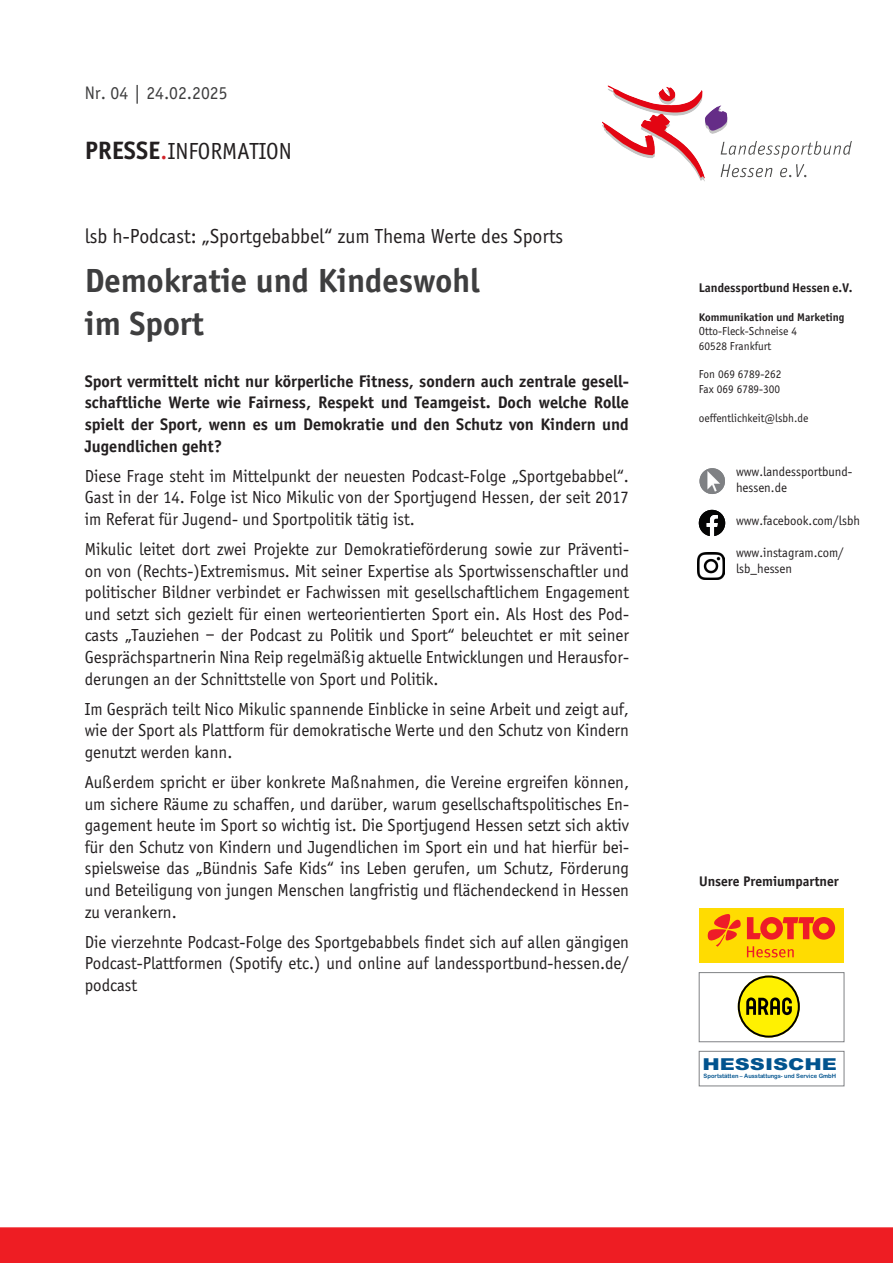
<style>
.page{position:relative;width:893px;height:1263px;background:#fff}
.page>*{position:absolute;margin:0;border:0;box-sizing:border-box;transform-origin:0 0}
.Headline{font:700 36px "Sportiv";color:#3e3e3f}
.t1{font:24px "Sportiv";color:#231f20}
.Dachzeile{font:21px "Sportiv";color:#231f20}
.Headline-2{font:18.75px "Sportiv";color:#3e3e3f}
.Grundtext{font:18px/21.6px "Sportiv";color:#231f20;text-align:justify}
.Grundtext-2{font:700 18px/21.6px "Sportiv";color:#231f20;text-align:justify}
.t2{font:900 16.5px "Arial";color:#01538e;scale:1.27 1}
.t3{font:700 15px "Sportiv";color:#231f20}
.t4{font:13.5px/16.2px "Sportiv";color:#231f20}
.t5{font:700 13.5px "Sportiv";color:#231f20}
.t6{font:12px/14.4px "Sportiv";color:#231f20}
.t7{font:700 12px "Sportiv";color:#231f20}
.t8{font:6px "Arial Rounded MT Bold";color:#01538e;scale:.96 1}
.s1{font-weight:700;font-size:27px}
.s2{font-size:27px;color:#d1232a}
</style>
<div class="page">
<div style="left:0;top:1227px;width:893px;height:36px;background:#ee1d23"></div>
<img style="left:602px;top:85px;width:250px;height:96px">
<div style="left:699px;top:908px;width:145px;height:54px;background:#ffdc01"></div>
<svg style="left:747px;top:917px;width:88px;height:23px"></svg>
<svg style="left:708px;top:914px;width:33px;height:33px"></svg>
<svg style="left:747px;top:946px;width:47px;height:11px"></svg>
<svg style="left:738px;top:975px;width:62px;height:62px"></svg>
<div style="left:699px;top:972px;width:145px;height:70px;border:1px solid #808285"></div>
<div style="left:699px;top:1051px;width:145px;height:35px;border:1px solid #808285"></div>
<img style="left:698px;top:552px;width:27px;height:27px">
<svg style="left:699px;top:510px;width:26px;height:26px"></svg>
<img style="left:699px;top:468px;width:26px;height:26px;border-radius:13px">
<p class="Headline-2" style="left:85px;top:83px;width:144px">Nr. 04 | 24.02.2025</p>
<h2 class="t1" style="left:85px;top:138px;width:209px"><span class="s1">PRESSE</span><span class="s2">.</span>INFORMATION</h2>
<p class="Dachzeile" style="left:85px;top:225px;width:480px">lsb h-Podcast: „Sportgebabbel“ zum Thema Werte des Sports</p>
<p class="Headline" style="left:85px;top:259px;width:396px">Demokratie und Kindeswohl</p>
<p class="Headline" style="left:85px;top:303px;width:121px">im Sport</p>
<p class="Grundtext-2" style="left:85px;top:370px;width:546px">Sport vermittelt nicht nur körperliche Fitness, sondern auch zentrale gesell&shy;schaftliche Werte wie Fairness, Respekt und Teamgeist. Doch welche Rolle spielt der Sport, wenn es um Demokratie und den Schutz von Kindern und Jugendlichen geht?</p>
<p class="Grundtext" style="left:85px;top:465px;width:546px">Diese Frage steht im Mittelpunkt der neuesten Podcast-Folge „Sportgebabbel“.<br>Gast in der 14. Folge ist Nico Mikulic von der Sportjugend Hessen, der seit 2017 im Referat für Jugend- und Sportpolitik tätig ist.</p>
<p class="Grundtext" style="left:85px;top:538px;width:546px">Mikulic leitet dort zwei Projekte zur Demokratieförderung sowie zur Präventi&shy;on von (Rechts-)Extremismus. Mit seiner Expertise als Sportwissenschaftler und politischer Bildner verbindet er Fachwissen mit gesellschaftlichem Engagement und setzt sich gezielt für einen werteorientierten Sport ein. Als Host des Pod&shy;casts „Tauziehen – der Podcast zu Politik und Sport“ beleuchtet er mit seiner Gesprächspartnerin Nina Reip regelmäßig aktuelle Entwicklungen und Herausfor&shy;derungen an der Schnittstelle von Sport und Politik.</p>
<p class="Grundtext" style="left:85px;top:698px;width:546px">Im Gespräch teilt Nico Mikulic spannende Einblicke in seine Arbeit und zeigt auf, wie der Sport als Plattform für demokratische Werte und den Schutz von Kindern genutzt werden kann.</p>
<p class="Grundtext" style="left:85px;top:771px;width:546px">Außerdem spricht er über konkrete Maßnahmen, die Vereine ergreifen können, um sichere Räume zu schaffen, und darüber, warum gesellschaftspolitisches En&shy;gagement heute im Sport so wichtig ist. Die Sportjugend Hessen setzt sich aktiv für den Schutz von Kindern und Jugendlichen im Sport ein und hat hierfür bei&shy;spielsweise das „Bündnis Safe Kids“ ins Leben gerufen, um Schutz, Förderung und Beteiligung von jungen Menschen langfristig und flächendeckend in Hessen zu verankern.</p>
<p class="Grundtext" style="left:85px;top:931px;width:546px">Die vierzehnte Podcast-Folge des Sportgebabbels findet sich auf allen gängigen Podcast-Plattformen (Spotify etc.) und online auf landessportbund-hessen.de/ podcast</p>
<p class="t5" style="left:699px;top:280px;width:155px">Landessportbund Hessen e.V.</p>
<p class="t7" style="left:699px;top:310px;width:147px">Kommunikation und Marketing</p>
<p class="t6" style="left:699px;top:324px;width:100px">Otto-Fleck-Schneise 4<br>60528 Frankfurt</p>
<p class="t6" style="left:699px;top:367px;width:84px">Fon 069 6789-262<br>Fax 069 6789-300</p>
<p class="t6" style="left:699px;top:410px;width:111px">oeffentlichkeit@lsbh.de</p>
<p class="t4" style="left:736px;top:464px;width:118px">www.landessportbund&shy;hessen.de</p>
<p class="t4" style="left:736px;top:512px;width:125px">www.facebook.com/lsbh</p>
<p class="t4" style="left:736px;top:545px;width:109px">www.instagram.com/ lsb_hessen</p>
<p class="t3" style="left:699px;top:872px;width:141px">Unsere Premiumpartner</p>
<p class="t2" style="left:702px;top:1052px;width:108px">HESSISCHE</p>
<p class="t8" style="left:704px;top:1072px;width:140px">Sportstätten – Ausstattungs- und Service GmbH</p>
</div>
